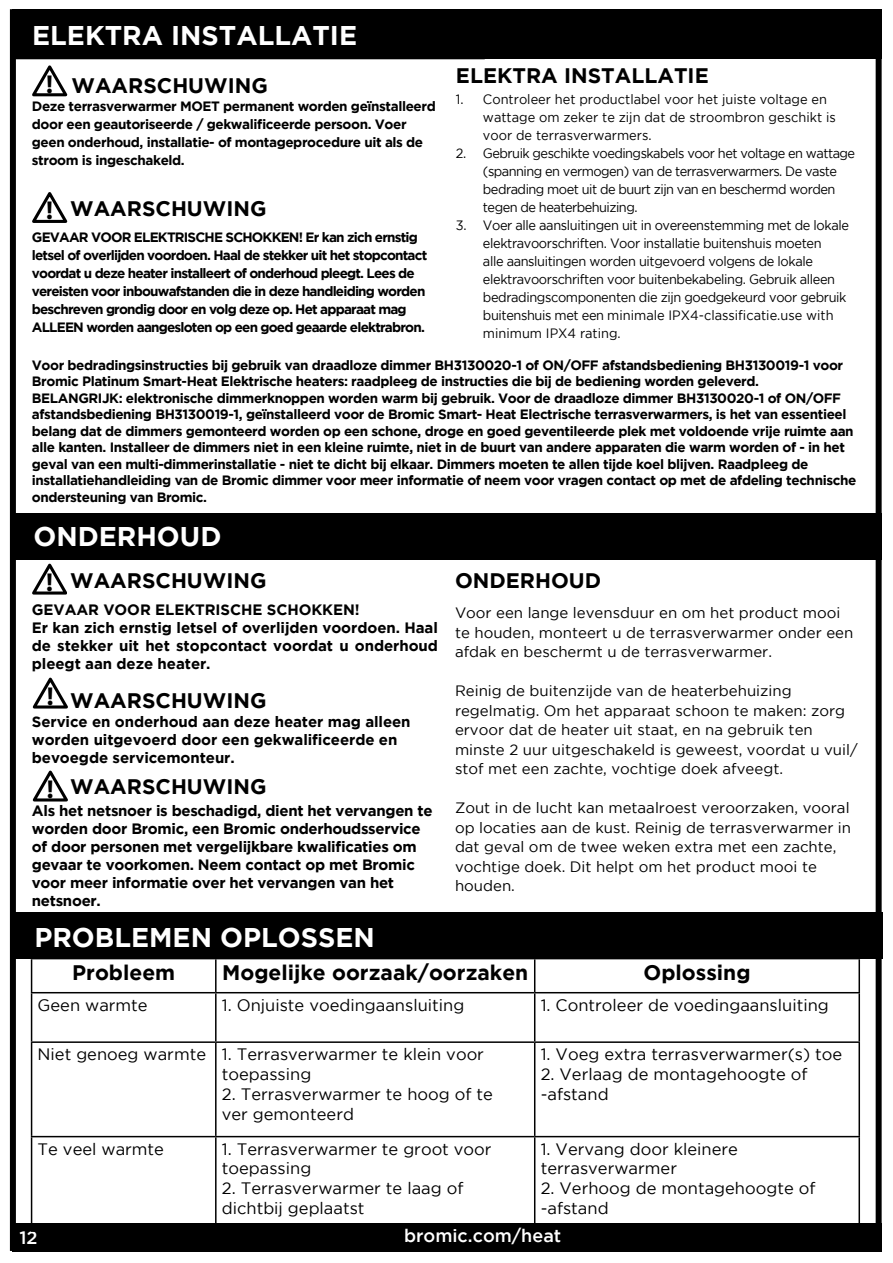
<style>
.page{position:relative;width:893px;height:1263px;background:#fff}
.page>*{position:absolute;margin:0;border:0;box-sizing:border-box;transform-origin:0 0}
.t1{font:700 27px "Gotham";color:#fff}
.t2{font:700 25.95px "Myriad";color:#000}
.t3{font:700 21px "Gotham";color:#000}
.t4{font:500 18px "Gotham";color:#fff}
.t5{font:16.5px/19.8px "Gotham";color:#000}
.t6{font:15px/19.5px "Gotham";color:#000}
.t7{font:700 15px/18px "Gotham";letter-spacing:-.005em;color:#000}
.t8{font:700 13.5px/16.5px "Gotham";letter-spacing:-.03em;color:#000}
.t9{font:13.5px/18px "Gotham";letter-spacing:-.03em;color:#000;scale:.95 1}
.t10{font:700 13.5px/18px "Gotham";letter-spacing:-.06em;color:#000}
.t11{font:13.5px/18px "Gotham";color:#000;scale:.95 1}
.s1{font-family:"Myriad";font-size:25.95px}
</style>
<div class="page">
<div style="left:12px;top:1223px;width:870px;height:29px;background:#000"></div>
<div style="left:12px;top:9px;width:870px;height:50px;background:#000"></div>
<div style="left:10px;top:9px;width:872px;height:1242px;border:6px solid #000"></div>
<hr style="left:12px;top:56px;width:473px;height:3px;background:#000">
<svg style="left:33px;top:65px;width:35px;height:32px"></svg>
<svg style="left:32px;top:192px;width:36px;height:31px"></svg>
<svg style="left:32px;top:563px;width:35px;height:32px"></svg>
<div style="left:14px;top:513px;width:867px;height:47px;background:#000"></div>
<svg style="left:33px;top:677px;width:35px;height:32px"></svg>
<svg style="left:33px;top:770px;width:35px;height:32px"></svg>
<hr style="left:31px;top:959px;width:1px;height:33px;background:#000">
<hr style="left:215px;top:959px;width:2px;height:33px;background:#000">
<hr style="left:534px;top:959px;width:1px;height:33px;background:#000">
<hr style="left:858px;top:959px;width:2px;height:33px;background:#000">
<hr style="left:31px;top:992px;width:185px;height:1px;background:#000">
<hr style="left:31px;top:993px;width:1px;height:48px;background:#000">
<hr style="left:216px;top:992px;width:319px;height:1px;background:#000">
<hr style="left:215px;top:993px;width:2px;height:48px;background:#000">
<hr style="left:535px;top:992px;width:325px;height:1px;background:#000">
<hr style="left:534px;top:993px;width:1px;height:48px;background:#000">
<hr style="left:858px;top:993px;width:2px;height:48px;background:#000">
<hr style="left:31px;top:1041px;width:185px;height:2px;background:#000">
<hr style="left:31px;top:1043px;width:1px;height:93px;background:#000">
<hr style="left:216px;top:1041px;width:319px;height:2px;background:#000">
<hr style="left:215px;top:1043px;width:2px;height:93px;background:#000">
<hr style="left:535px;top:1041px;width:325px;height:2px;background:#000">
<hr style="left:534px;top:1043px;width:1px;height:93px;background:#000">
<hr style="left:858px;top:1043px;width:2px;height:93px;background:#000">
<hr style="left:31px;top:1136px;width:185px;height:1px;background:#000">
<hr style="left:31px;top:1137px;width:1px;height:93px;background:#000">
<hr style="left:216px;top:1136px;width:319px;height:1px;background:#000">
<hr style="left:215px;top:1137px;width:2px;height:93px;background:#000">
<hr style="left:535px;top:1136px;width:325px;height:1px;background:#000">
<hr style="left:534px;top:1137px;width:1px;height:93px;background:#000">
<hr style="left:858px;top:1137px;width:2px;height:93px;background:#000">
<div style="left:15px;top:912px;width:867px;height:47px;background:#000"></div>
<h1 class="t1" style="left:32px;top:24px;width:326px">ELEKTRA INSTALLATIE</h1>
<h3 class="t3" style="left:46px;top:76px;width:223px"><span class="s1">!</span> WAARSCHUWING</h3>
<p class="t8" style="left:32px;top:97px;width:405px;line-height:18px">Deze terrasverwarmer MOET permanent worden geïnstalleerd door een geautoriseerde / gekwalificeerde persoon. Voer geen onderhoud, installatie- of montageprocedure uit als de stroom is ingeschakeld.</p>
<p class="t11" style="left:483px;top:90px;width:373px;text-indent:-27px">1. Controleer het productlabel voor het juiste voltage en wattage om zeker te zijn dat de stroombron geschikt is voor de terrasverwarmers.</p>
<h3 class="t3" style="left:456px;top:66px;width:254px">ELEKTRA INSTALLATIE</h3>
<p class="t9" style="left:483px;top:144px;width:393px;text-indent:-27px">2. Gebruik geschikte voedingskabels voor het voltage en wattage (spanning en vermogen) van de terrasverwarmers. De vaste bedrading moet uit de buurt zijn van en beschermd worden tegen de heaterbehuizing.</p>
<p class="t9" style="left:483px;top:216px;width:387px;text-indent:-27px">3. Voer alle aansluitingen uit in overeenstemming met de lokale elektravoorschriften. Voor installatie buitenshuis moeten<br>alle aansluitingen worden uitgevoerd volgens de lokale elektravoorschriften voor buitenbekabeling. Gebruik alleen bedradingscomponenten die zijn goedgekeurd voor gebruik buitenshuis met een minimale IPX4-classificatie.use with minimum IPX4 rating.</p>
<h3 class="t3" style="left:70px;top:199px;width:198px">WAARSCHUWING</h3>
<p class="t10" style="left:32px;top:228px;width:397px">GEVAAR VOOR ELEKTRISCHE SCHOKKEN! Er kan zich ernstig letsel of overlijden voordoen. Haal de stekker uit het stopcontact voordat u deze heater installeert of onderhoud pleegt. Lees de vereisten voor inbouwafstanden die in deze handleiding worden beschreven grondig door en volg deze op. Het apparaat mag ALLEEN worden aangesloten op een goed geaarde elektrabron.</p>
<h2 class="t2" style="left:46px;top:195px;width:8px">!</h2>
<p class="t8" style="left:32px;top:356px;width:826px">Voor bedradingsinstructies bij gebruik van draadloze dimmer BH3130020-1 of ON/OFF afstandsbediening BH3130019-1 voor Bromic Platinum Smart-Heat Elektrische heaters: raadpleeg de instructies die bij de bediening worden geleverd.<br>BELANGRIJK: elektronische dimmerknoppen worden warm bij gebruik. Voor de draadloze dimmer BH3130020-1 of ON/OFF afstandsbediening BH3130019-1, geïnstalleerd voor de Bromic Smart- Heat Electrische terrasverwarmers, is het van essentieel belang dat de dimmers gemonteerd worden op een schone, droge en goed geventileerde plek met voldoende vrije ruimte aan alle kanten. Installeer de dimmers niet in een kleine ruimte, niet in de buurt van andere apparaten die warm worden of - in het geval van een multi-dimmerinstallatie - niet te dicht bij elkaar. Dimmers moeten te allen tijde koel blijven. Raadpleeg de installatiehandleiding van de Bromic dimmer voor meer informatie of neem voor vragen contact op met de afdeling technische ondersteuning van Bromic.</p>
<h1 class="t1" style="left:33px;top:524px;width:190px">ONDERHOUD</h1>
<h2 class="t2" style="left:46px;top:567px;width:8px">!</h2>
<h3 class="t3" style="left:70px;top:572px;width:198px">WAARSCHUWING</h3>
<p class="t7" style="left:32px;top:601px;width:408px">GEVAAR VOOR ELEKTRISCHE SCHOKKEN!<br>Er kan zich ernstig letsel of overlijden voordoen. Haal de stekker uit het stopcontact voordat u onderhoud pleegt aan deze heater.</p>
<h2 class="t2" style="left:47px;top:681px;width:8px">!</h2>
<h3 class="t3" style="left:70px;top:692px;width:198px">WAARSCHUWING</h3>
<p class="t7" style="left:32px;top:713px;width:380px">Service en onderhoud aan deze heater mag alleen worden uitgevoerd door een gekwalificeerde en bevoegde servicemonteur.</p>
<h3 class="t3" style="left:70px;top:777px;width:198px">WAARSCHUWING</h3>
<p class="t7" style="left:32px;top:801px;width:402px">Als het netsnoer is beschadigd, dient het vervangen te worden door Bromic, een Bromic onderhoudsservice of door personen met vergelijkbare kwalificaties om gevaar te voorkomen. Neem contact op met Bromic voor meer informatie over het vervangen van het netsnoer.</p>
<h2 class="t2" style="left:47px;top:773px;width:8px">!</h2>
<h1 class="t1" style="left:34px;top:925px;width:342px">PROBLEMEN OPLOSSEN</h1>
<h3 class="t3" style="left:455px;top:572px;width:148px">ONDERHOUD</h3>
<p class="t6" style="left:455px;top:604px;width:400px">Voor een lange levensduur en om het product mooi te houden, monteert u de terrasverwarmer onder een afdak en beschermt u de terrasverwarmer.</p>
<p class="t6" style="left:455px;top:682px;width:404px">Reinig de buitenzijde van de heaterbehuizing regelmatig. Om het apparaat schoon te maken: zorg ervoor dat de heater uit staat, en na gebruik ten minste 2 uur uitgeschakeld is geweest, voordat u vuil/ stof met een zachte, vochtige doek afveegt.</p>
<p class="t6" style="left:455px;top:799px;width:398px">Zout in de lucht kan metaalroest veroorzaken, vooral op locaties aan de kust. Reinig de terrasverwarmer in dat geval om de twee weken extra met een zachte, vochtige doek. Dit helpt om het product mooi te houden.</p>
<h3 class="t3" style="left:72px;top:963px;width:104px">Probleem</h3>
<h3 class="t3" style="left:222px;top:963px;width:308px">Mogelijke oorzaak/oorzaken</h3>
<h3 class="t3" style="left:643px;top:963px;width:108px">Oplossing</h3>
<p class="t5" style="left:38px;top:995px;width:112px">Geen warmte</p>
<p class="t5" style="left:222px;top:995px;width:244px">1. Onjuiste voedingaansluiting</p>
<p class="t5" style="left:541px;top:995px;width:290px">1. Controleer de voedingaansluiting</p>
<p class="t5" style="left:222px;top:1045px;width:264px;text-indent:-184px">Niet genoeg warmte 1. Terrasverwarmer te klein voor toepassing</p>
<p class="t5" style="left:222px;top:1085px;width:273px">2. Terrasverwarmer te hoog of te ver gemonteerd</p>
<p class="t5" style="left:541px;top:1045px;width:303px">1. Voeg extra terrasverwarmer(s) toe</p>
<p class="t5" style="left:541px;top:1065px;width:268px">2. Verlaag de montagehoogte of -afstand</p>
<p class="t5" style="left:38px;top:1139px;width:128px">Te veel warmte</p>
<p class="t5" style="left:222px;top:1139px;width:271px">1. Terrasverwarmer te groot voor toepassing</p>
<p class="t5" style="left:222px;top:1179px;width:243px">2. Terrasverwarmer te laag of dichtbij geplaatst</p>
<p class="t5" style="left:541px;top:1139px;width:199px">1. Vervang door kleinere terrasverwarmer</p>
<p class="t5" style="left:541px;top:1179px;width:276px">2. Verhoog de montagehoogte of -afstand</p>
<h3 class="t4" style="left:19px;top:1229px;width:20px">12</h3>
<h3 class="t4" style="left:404px;top:1227px;width:159px">bromic.com/heat</h3>
</div>
